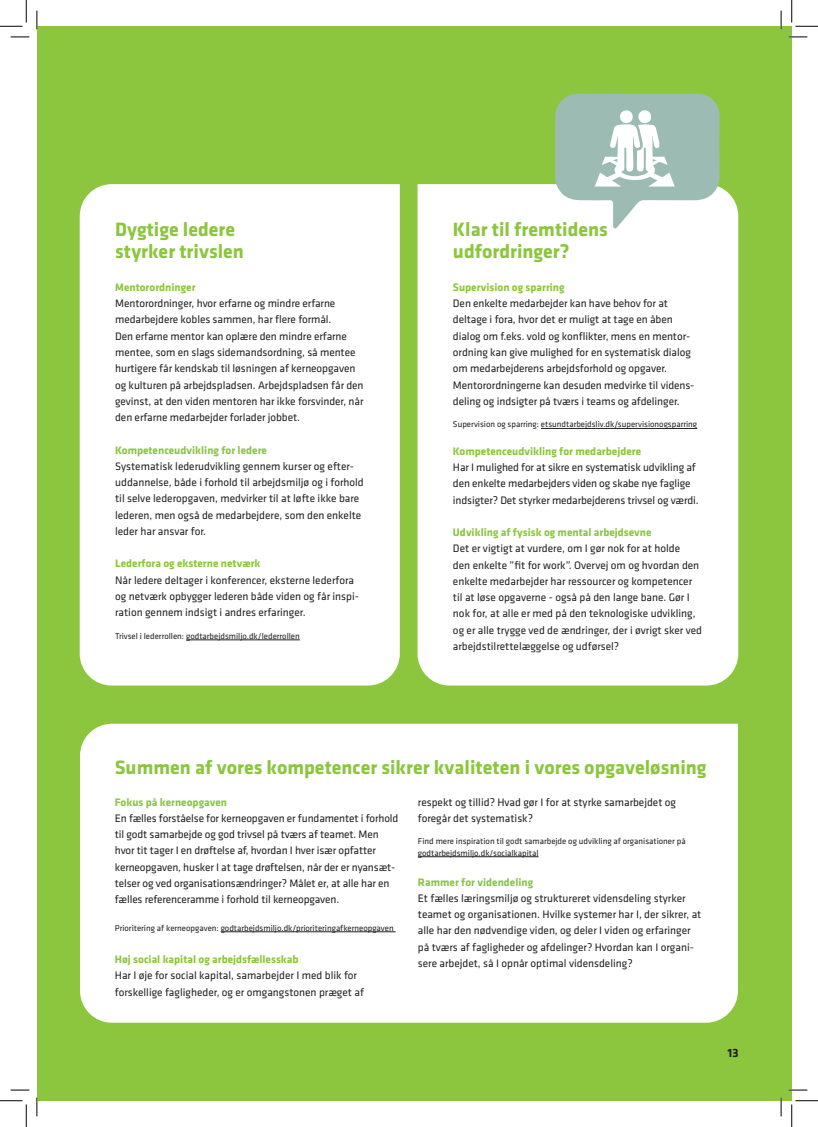
<style>
.page{position:relative;width:818px;height:1127px;background:#fff}
.page>*{position:absolute;margin:0;border:0;box-sizing:border-box;transform-origin:0 0}
.Faktaboks_rubrik{font:700 20px/22.5px "Klavika";color:#8bc63e}
.t1{font:700 12.5px "Klavika";color:#231f20}
.Faktaboks_bullet{font:11.25px/16.2px "Klavika";letter-spacing:-.005em;color:#231f20}
.Faktaboks_kilde{font:8.75px "Klavika";color:#231f20}
.Faktaboks_bullet-2{font:8.75px "Klavika";color:#231f20}
.s1{font-weight:700;color:#8bc63e}
</style>
<div class="page">
<div style="left:37px;top:26px;width:755px;height:1074px;background:#8bc63e"></div>
<div style="left:80px;top:723px;width:658px;height:299px;background:#fff"></div>
<div style="left:417px;top:184px;width:321px;height:501px;background:#fff"></div>
<hr style="left:541px;top:428px;width:156px;height:1px;background:#231f20">
<div style="left:80px;top:184px;width:320px;height:501px;background:#fff"></div>
<hr style="left:186px;top:639px;width:114px;height:1px;background:#231f20">
<svg style="left:555px;top:93px;width:165px;height:136px;background:#bad0c7"></svg>
<hr style="left:221px;top:931px;width:175px;height:1px;background:#231f20">
<hr style="left:418px;top:856px;width:120px;height:1px;background:#231f20">
<svg style="left:11px;top:36px;width:18px;height:2px"></svg>
<svg style="left:788px;top:36px;width:19px;height:2px"></svg>
<svg style="left:11px;top:1089px;width:18px;height:1px"></svg>
<svg style="left:788px;top:1089px;width:19px;height:1px"></svg>
<svg style="left:36px;top:11px;width:2px;height:18px"></svg>
<svg style="left:36px;top:1097px;width:2px;height:18px"></svg>
<svg style="left:780px;top:11px;width:2px;height:18px"></svg>
<svg style="left:780px;top:1097px;width:2px;height:18px"></svg>
<svg style="left:0;top:0;width:27px;height:27px"></svg>
<svg style="left:0;top:1100px;width:27px;height:26px"></svg>
<svg style="left:791px;top:0;width:27px;height:27px"></svg>
<svg style="left:791px;top:1100px;width:27px;height:26px"></svg>
<p class="Faktaboks_rubrik" style="left:115px;top:218px;width:130px">Dygtige ledere styrker trivslen</p>
<p class="Faktaboks_bullet" style="left:115px;top:279px;width:250px"><span class="s1">Mentorordninger<br></span>Mentorordninger, hvor erfarne og mindre erfarne medarbejdere kobles sammen, har flere formål.<br>Den erfarne mentor kan oplære den mindre erfarne mentee, som en slags sidemandsordning, så mentee hurtigere får kendskab til løsningen af kerneopgaven og kulturen på arbejdspladsen. Arbejdspladsen får den gevinst, at den viden mentoren har ikke forsvinder, når den erfarne medarbejder forlader jobbet.</p>
<p class="Faktaboks_bullet" style="left:115px;top:442px;width:250px"><span class="s1">Kompetenceudvikling for ledere<br></span>Systematisk lederudvikling gennem kurser og efter&shy;uddannelse, både i forhold til arbejdsmiljø og i forhold til selve lederopgaven, medvirker til at løfte ikke bare lederen, men også de medarbejdere, som den enkelte leder har ansvar for.</p>
<p class="Faktaboks_bullet" style="left:115px;top:555px;width:245px"><span class="s1">Lederfora og eksterne netværk<br></span>Når ledere deltager i konferencer, eksterne lederfora og netværk opbygger lederen både viden og får inspi&shy;ration gennem indsigt i andres erfaringer.</p>
<p class="Faktaboks_kilde" style="left:115px;top:631px;width:186px">Trivsel i lederrollen: godtarbejdsmiljo.dk/lederrollen</p>
<p class="Faktaboks_rubrik" style="left:453px;top:218px;width:156px">Klar til fremtidens</p>
<p class="Faktaboks_rubrik" style="left:453px;top:241px;width:118px">udfordringer?</p>
<p class="Faktaboks_bullet" style="left:453px;top:279px;width:243px"><span class="s1">Supervision og sparring<br></span>Den enkelte medarbejder kan have behov for at deltage i fora, hvor det er muligt at tage en åben dialog om f.eks. vold og konflikter, mens en mentor&shy;ordning kan give mulighed for en systematisk dialog om medarbejderens arbejdsforhold og opgaver.<br>Mentorordningerne kan desuden medvirke til videns&shy;deling og indsigter på tværs i teams og afdelinger.</p>
<p class="Faktaboks_kilde" style="left:453px;top:419px;width:246px">Supervision og sparring: etsundtarbejdsliv.dk/supervisionogsparring</p>
<p class="Faktaboks_bullet" style="left:453px;top:443px;width:247px"><span class="s1">Kompetenceudvikling for medarbejdere<br></span>Har I mulighed for at sikre en systematisk udvikling af den enkelte medarbejders viden og skabe nye faglige indsigter? Det styrker medarbejderens trivsel og værdi.</p>
<p class="Faktaboks_bullet" style="left:453px;top:524px;width:251px"><span class="s1">Udvikling af fysisk og mental arbejdsevne<br></span>Det er vigtigt at vurdere, om I gør nok for at holde<br>den enkelte ”fit for work”. Overvej om og hvordan den enkelte medarbejder har ressourcer og kompetencer til at løse opgaverne - også på den lange bane. Gør I nok for, at alle er med på den teknologiske udvikling, og er alle trygge ved de ændringer, der i øvrigt sker ved arbejdstilrettelæggelse og udførsel?</p>
<p class="Faktaboks_rubrik" style="left:115px;top:756px;width:593px">Summen af vores kompetencer sikrer kvaliteten i vores opgaveløsning</p>
<p class="Faktaboks_bullet" style="left:115px;top:793px;width:285px"><span class="s1">Fokus på kerneopgaven<br></span>En fælles forståelse for kerneopgaven er fundamentet i forhold til godt samarbejde og god trivsel på tværs af teamet. Men hvor tit tager I en drøftelse af, hvordan I hver især opfatter kerneopgaven, husker I at tage drøftelsen, når der er nyansæt&shy;telser og ved organisationsændringer? Målet er, at alle har en fælles referenceramme i forhold til kerneopgaven.</p>
<p class="Faktaboks_bullet-2" style="left:115px;top:922px;width:280px">Prioritering af kerneopgaven: godtarbejdsmiljo.dk/prioriteringafkerneopgaven</p>
<p class="Faktaboks_bullet" style="left:115px;top:951px;width:244px"><span class="s1">Høj social kapital og arbejdsfællesskab<br></span>Har I øje for social kapital, samarbejder I med blik for</p>
<p class="Faktaboks_bullet" style="left:115px;top:983px;width:251px">forskellige fagligheder, og er omgangstonen præget af</p>
<p class="Faktaboks_bullet" style="left:418px;top:793px;width:260px">respekt og tillid? Hvad gør I for at styrke samarbejdet og foregår det systematisk?</p>
<p class="Faktaboks_kilde" style="left:418px;top:836px;width:269px">Find mere inspiration til godt samarbejde og udvikling af organisationer på</p>
<p class="Faktaboks_kilde" style="left:418px;top:847px;width:122px">godtarbejdsmiljo.dk/socialkapital</p>
<p class="Faktaboks_bullet" style="left:418px;top:873px;width:285px"><span class="s1">Rammer for videndeling<br></span>Et fælles læringsmiljø og struktureret vidensdeling styrker teamet og organisationen. Hvilke systemer har I, der sikrer, at alle har den nødvendige viden, og deler I viden og erfaringer på tværs af fagligheder og afdelinger? Hvordan kan I organi&shy;sere arbejdet, så I opnår optimal vidensdeling?</p>
<p class="t1" style="left:728px;top:1045px;width:12px">13</p>
</div>
